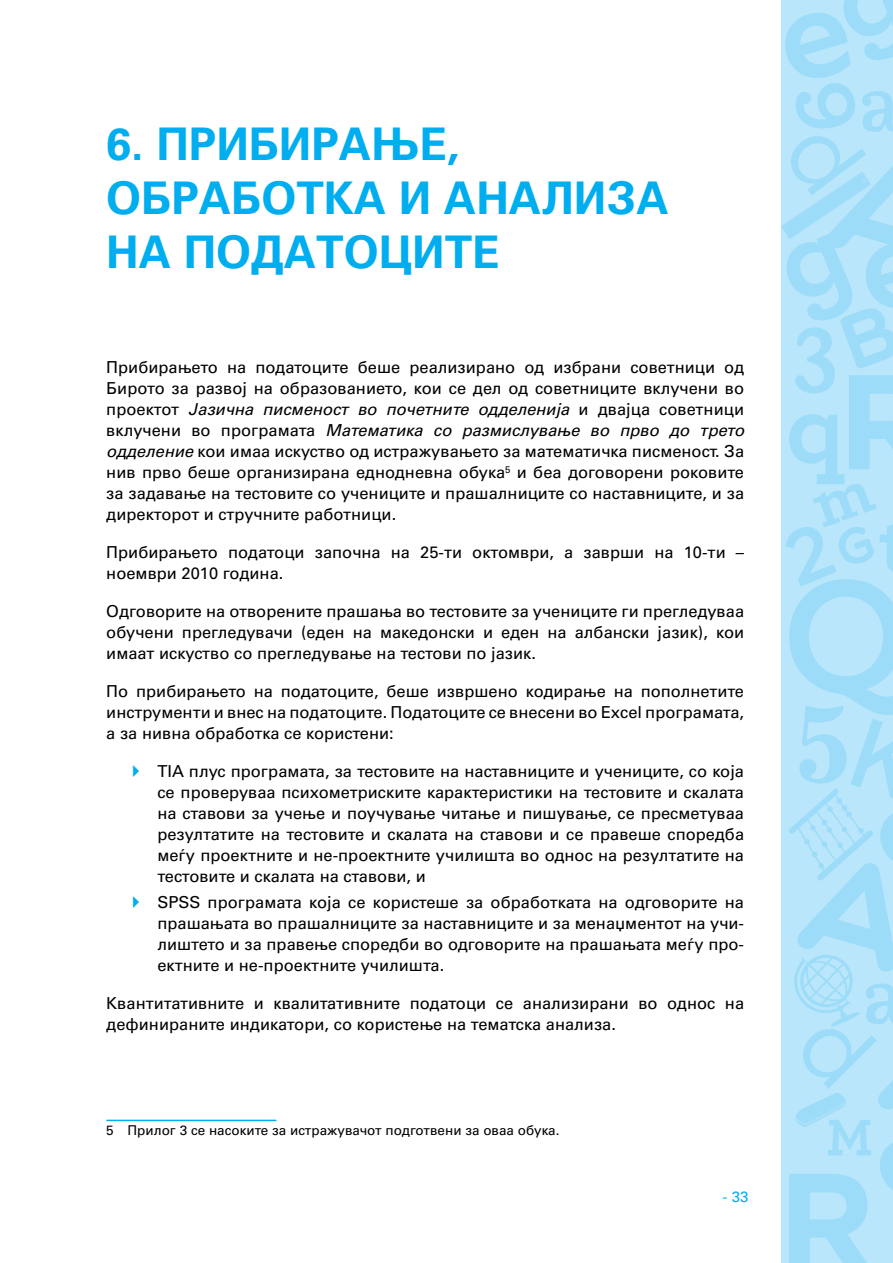
<style>
.page{position:relative;width:893px;height:1263px;background:#fff}
.page>*{position:absolute;margin:0;border:0;box-sizing:border-box;transform-origin:0 0}
.t1{font:700 45px/54px "Univers C";color:#00aeef}
.t2{font:16.5px/21px "Univers C";color:#000;text-align:justify}
.t3{font:15px "Univers C";color:#00aeef}
.t4{font:13.5px "Univers C";color:#000}
.s1{font-style:italic}
.s2{font-family:"Univers LTCYR 55 Roman"}
</style>
<div class="page">
<svg style="left:781px;top:0;width:112px;height:1263px;background:#afe2f9"></svg>
<hr style="left:106px;top:1120px;width:170px;height:1px;background:#00aeef">
<h1 class="t1" style="left:106px;top:117px;width:564px">6. ПРИБИРАЊЕ,<br>ОБРАБОТКА И АНАЛИЗА<br>НА ПОДАТОЦИТЕ</h1>
<p class="t2" style="left:106px;top:357px;width:639px">Прибирањето на податоците беше реализирано од избрани советници од Бирото за развој на образованието, кои се дел од советниците вклучени во проектот <span class="s1">Јазична писменост во почетните одделенија</span> и двајца советници вклучени во програмата <span class="s1">Математика со размислување во прво до трето одделение</span> кои имаа искуство од истражувањето за математичка писменост. За нив прво беше организирана еднодневна обука<sup>5</sup> и беа договорени роковите за задавање на тестовите со учениците и прашалниците со наставниците, и за директорот и стручните работници.</p>
<p class="t2" style="left:106px;top:542px;width:639px">Прибирањето податоци започна на 25-ти октомври, а заврши на 10-ти – ноември 2010 година.</p>
<p class="t2" style="left:106px;top:601px;width:639px">Одговорите на отворените прашања во тестовите за учениците ги прегледуваа обучени прегледувачи (еден на македонски и еден на албански јазик), кои имаат искуство со прегледување на тестови по јазик.</p>
<p class="t2" style="left:106px;top:681px;width:639px">По прибирањето на податоците, беше извршено кодирање на пополнетите инструменти и внес на податоците. Податоците се внесени во Excel програмата, а за нивна обработка се користени:</p>
<p class="t2" style="left:157px;top:761px;width:588px">TIA плус програмата, за тестовите на наставниците и учениците, со која се проверуваа психометриските карактеристики на тестовите и скалата на ставови за учење и поучување читање и пишување, се пресметуваа резултатите на тестовите и скалата на ставови и се правеше споредба ме<span class="s2">ѓ</span>у проектните и не-проектните училишта во однос на резултатите на тестовите и скалата на ставови, и</p>
<p class="t2" style="left:157px;top:891px;width:588px">SPSS програмата која се користеше за обработката на одговорите на прашањата во прашалниците за наставниците и за менаџментот на учи&shy;лиштето и за правење споредби во одговорите на прашањата ме<span class="s2">ѓ</span>у про&shy;ектните и не-проектните училишта.</p>
<p class="t2" style="left:106px;top:992px;width:639px">Квантитативните и квалитативните податоци се анализирани во однос на дефинираните индикатори, со користење на тематска анализа.</p>
<p class="t4" style="left:106px;top:1123px;width:455px">5 Прилог 3 се насоките за истражувачот подготвени за оваа обука.</p>
<p class="t3" style="left:723px;top:1188px;width:27px">- 33</p>
</div>
